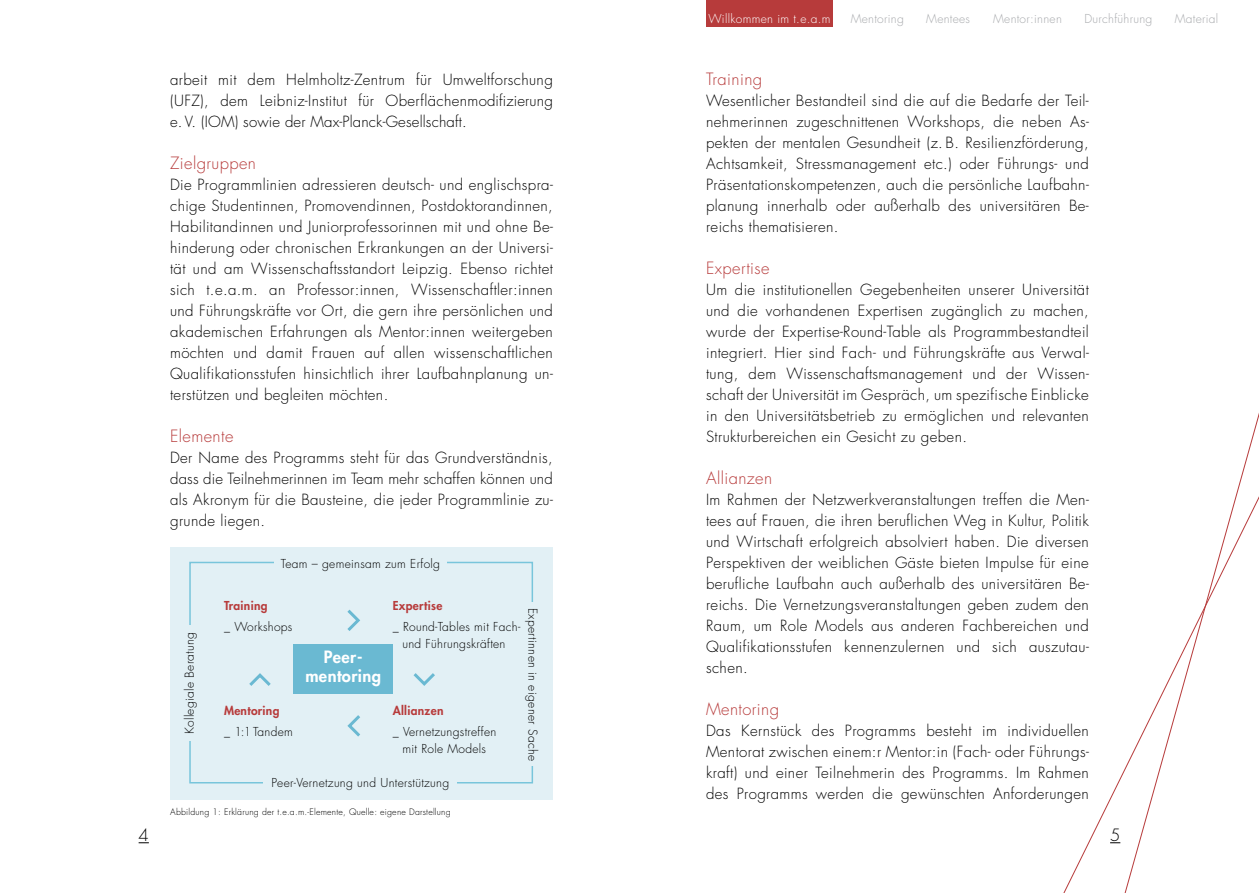
<style>
.page{position:relative;width:1259px;height:893px;background:#fff}
.page>*{position:absolute;margin:0;border:0;box-sizing:border-box;transform-origin:0 0}
.t1{font:300 16.5px "Futura Std";letter-spacing:.025em;color:#b73b3b}
.t2{font:800 16.5px/19.5px "Futura Std";letter-spacing:.025em;color:#fff;text-align:center}
.t3{font:300 16.5px "Futura Std";color:#000}
.t4{font:300 15px/21px "Futura Std";letter-spacing:.025em;color:#000;text-align:justify}
.t5{font:300 12px/16.5px "Futura Std";letter-spacing:.025em;color:#000;text-align:center}
.t6{font:300 12px "Futura Std";letter-spacing:.025em;color:#a7a9ac}
.t7{font:800 12px "Futura Std";letter-spacing:.025em;color:#b73b3b}
.t8{font:300 12px "Futura Std";letter-spacing:.025em;color:#fff}
.t9{font:300 8.7px "Futura Std";letter-spacing:.025em;color:#000}
</style>
<div class="page">
<svg style="left:1100px;top:413px;width:159px;height:480px"></svg>
<div style="left:170px;top:547px;width:383px;height:252px;background:#e2f0f5"></div>
<svg style="left:249px;top:673px;width:22px;height:13px"></svg>
<svg style="left:347px;top:609px;width:13px;height:22px"></svg>
<svg style="left:413px;top:673px;width:22px;height:13px"></svg>
<svg style="left:347px;top:715px;width:13px;height:22px"></svg>
<div style="left:293px;top:644px;width:100px;height:50px;background:#6ab9d2"></div>
<div style="left:706px;top:0;width:127px;height:27px;background:#b73b3b"></div>
<p class="t4" style="left:170px;top:70px;width:384px">arbeit mit dem Helmholtz-Zentrum für Umweltforschung (UFZ), dem Leibniz-Institut für Oberflächenmodifizierung e. V. (IOM) sowie der Max-Planck-Gesellschaft.</p>
<p class="t1" style="left:170px;top:153px;width:87px">Zielgruppen</p>
<p class="t4" style="left:170px;top:175px;width:384px">Die Programmlinien adressieren deutsch- und englischspra&shy;chige Studentinnen, Promovendinnen, Postdoktorandinnen, Habilitandinnen und Juniorprofessorinnen mit und ohne Be&shy;hinderung oder chronischen Erkrankungen an der Universi&shy;tät und am Wissenschaftsstandort Leipzig. Ebenso richtet sich t.e.a.m. an Professor:innen, Wissenschaftler:innen und Führungskräfte vor Ort, die gern ihre persönlichen und akademischen Erfahrungen als Mentor:innen weitergeben möchten und damit Frauen auf allen wissenschaftlichen Qualifikationsstufen hinsichtlich ihrer Laufbahnplanung un&shy;terstützen und begleiten möchten.</p>
<p class="t1" style="left:170px;top:426px;width:65px">Elemente</p>
<p class="t4" style="left:170px;top:448px;width:384px">Der Name des Programms steht für das Grundverständnis, dass die Teilnehmerinnen im Team mehr schaffen können und als Akronym für die Bausteine, die jeder Programmlinie zu&shy;grunde liegen.</p>
<p class="t5" style="left:182px;top:734px;width:104px;rotate:-90deg">Kollegiale Beratung</p>
<p class="t5" style="left:281px;top:556px;width:161px">Team – gemeinsam zum Erfolg</p>
<p class="t7" style="left:224px;top:598px;width:45px">Training</p>
<p class="t7" style="left:393px;top:598px;width:51px">Expertise</p>
<p class="t5" style="left:393px;top:619px;width:129px">_ Round-Tables mit Fach&shy;und Führungskräften</p>
<p class="t5" style="left:541px;top:608px;width:154px;rotate:90deg">Expertinnen in eigener Sache</p>
<p class="t5" style="left:224px;top:619px;width:70px">_ Workshops</p>
<p class="t2" style="left:305px;top:647px;width:77px">Peer&shy;mentoring</p>
<p class="t7" style="left:393px;top:703px;width:52px">Allianzen</p>
<p class="t5" style="left:393px;top:724px;width:105px">_ Vernetzungstreffen mit Role Models</p>
<p class="t5" style="left:271px;top:775px;width:179px">Peer-Vernetzung und Unterstützung</p>
<p class="t7" style="left:224px;top:703px;width:57px">Mentoring</p>
<p class="t5" style="left:224px;top:724px;width:70px">_ 1:1 Tandem</p>
<p class="t9" style="left:170px;top:807px;width:282px">Abbildung 1: Erklärung der t.e.a.m.-Elemente, Quelle: eigene Darstellung</p>
<p class="t8" style="left:708px;top:11px;width:124px">Willkommen im t.e.a.m</p>
<p class="t6" style="left:850px;top:11px;width:55px">Mentoring</p>
<p class="t6" style="left:926px;top:11px;width:45px">Mentees</p>
<p class="t6" style="left:993px;top:11px;width:70px">Mentor:innen</p>
<p class="t6" style="left:1084px;top:11px;width:69px">Durchführung</p>
<p class="t6" style="left:1174px;top:11px;width:45px">Material</p>
<p class="t1" style="left:706px;top:69px;width:58px">Training</p>
<p class="t4" style="left:706px;top:91px;width:384px">Wesentlicher Bestandteil sind die auf die Bedarfe der Teil&shy;nehmerinnen zugeschnittenen Workshops, die neben As&shy;pekten der mentalen Gesundheit (z. B. Resilienzförderung, Achtsamkeit, Stressmanagement etc.) oder Führungs- und Präsentationskompetenzen, auch die persönliche Laufbahn&shy;planung innerhalb oder außerhalb des universitären Be&shy;reichs thematisieren.</p>
<p class="t1" style="left:706px;top:258px;width:65px">Expertise</p>
<p class="t4" style="left:706px;top:280px;width:384px">Um die institutionellen Gegebenheiten unserer Universität und die vorhandenen Expertisen zugänglich zu machen, wurde der Expertise-Round-Table als Programmbestandteil integriert. Hier sind Fach- und Führungskräfte aus Verwal&shy;tung, dem Wissenschaftsmanagement und der Wissen&shy;schaft der Universität im Gespräch, um spezifische Einblicke in den Universitätsbetrieb zu ermöglichen und relevanten Strukturbereichen ein Gesicht zu geben.</p>
<p class="t1" style="left:706px;top:468px;width:68px">Allianzen</p>
<p class="t4" style="left:706px;top:490px;width:384px">Im Rahmen der Netzwerkveranstaltungen treffen die Men&shy;tees auf Frauen, die ihren beruflichen Weg in Kultur, Politik und Wirtschaft erfolgreich absolviert haben. Die diversen Perspektiven der weiblichen Gäste bieten Impulse für eine berufliche Laufbahn auch außerhalb des universitären Be&shy;reichs. Die Vernetzungsveranstaltungen geben zudem den Raum, um Role Models aus anderen Fachbereichen und Qualifikationsstufen kennenzulernen und sich auszutau&shy;schen.</p>
<p class="t1" style="left:706px;top:699px;width:74px">Mentoring</p>
<p class="t4" style="left:706px;top:721px;width:384px">Das Kernstück des Programms besteht im individuellen Mentorat zwischen einem:r Mentor:in (Fach- oder Führungs&shy;kraft) und einer Teilnehmerin des Programms. Im Rahmen des Programms werden die gewünschten Anforderungen</p>
<p class="t3" style="left:139px;top:825px;width:12px">4</p>
<p class="t3" style="left:1110px;top:825px;width:12px">5</p>
</div>
